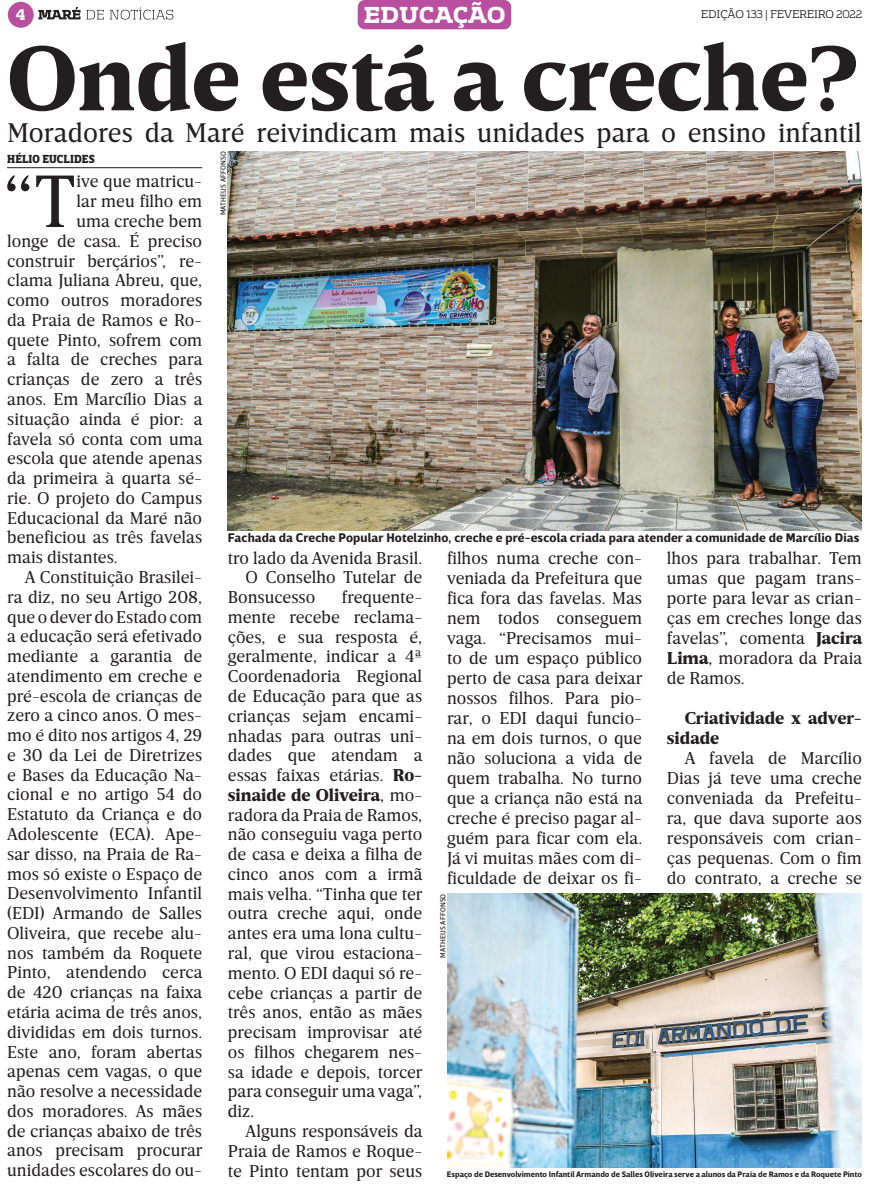
<style>
.page{position:relative;width:869px;height:1188px;background:#fff}
.page>*{position:absolute;margin:0;border:0;box-sizing:border-box;transform-origin:0 0}
.t1{font:900 93.75px "Breve Text";color:#231f20}
.t2{font:75.62px "Breve News";color:#231f20}
.t3{font:27.5px "Breve Text";color:#231f20}
.t4{font:900 20.88px "Vezus Serif W01";color:#fff}
.t5{font:17.5px/20px "Breve News";color:#231f20;text-align:justify}
.t6{font:900 17.5px/20px "Breve News";color:#231f20}
.t7{font:900 13.75px "Vezus Serif W01";color:#fff}
.t8{font:700 12.75px "Breve Sans Text";letter-spacing:.01em;color:#231f20}
.t9{font:900 11.25px "Breve Slab Title";letter-spacing:.01em;color:#231f20}
.t10{font:10px "Vezus Serif W01";color:#231f20}
.t11{font:700 8.12px "Breve Sans Text";color:#231f20}
.t12{font:7.5px "Breve Sans Text";letter-spacing:.01em;color:#231f20}
.s1{font-weight:900}
</style>
<div class="page">
<img style="left:228px;top:151px;width:633px;height:379px">
<hr style="left:7px;top:167px;width:195px;height:1px;background:#231f20">
<div style="left:357px;top:0;width:154px;height:29px;background:#b9509f;border-radius:7px"></div>
<img style="left:447px;top:893px;width:414px;height:273px">
<svg style="left:38px;top:7px;width:42px;height:12px"></svg>
<svg style="left:86px;top:10px;width:18px;height:9px"></svg>
<svg style="left:110px;top:7px;width:63px;height:13px"></svg>
<div style="left:8px;top:2px;width:26px;height:26px;background:#b9509f;border-radius:50%"></div>
<p class="t4" style="left:363px;top:1px;width:144px">EDUCAÇÃO</p>
<p class="t7" style="left:16px;top:5px;width:11px">4</p>
<p class="t10" style="left:700px;top:8px;width:162px">EDIÇÃO 133 | FEVEREIRO 2022</p>
<h1 class="t1" style="left:7px;top:24px;width:852px">Onde está a creche?</h1>
<h3 class="t3" style="left:7px;top:117px;width:855px">Moradores da Maré reivindicam mais unidades para o ensino infantil</h3>
<p class="t9" style="left:7px;top:153px;width:89px">HÉLIO EUCLIDES</p>
<h2 class="t2" style="left:3px;top:159px;width:75px">“T</h2>
<p class="t5" style="left:77px;top:172px;width:127px">ive que matricu-</p>
<p class="t5" style="left:77px;top:191px;width:127px">lar meu filho em</p>
<p class="t5" style="left:77px;top:211px;width:127px">uma creche bem</p>
<p class="t5" style="left:7px;top:231px;width:196px">longe de casa. É preciso</p>
<p class="t5" style="left:7px;top:251px;width:196px">construir berçários”, re-</p>
<p class="t5" style="left:7px;top:270px;width:196px">clama Juliana Abreu, que,</p>
<p class="t5" style="left:7px;top:290px;width:196px">como outros moradores</p>
<p class="t5" style="left:7px;top:310px;width:196px">da Praia de Ramos e Ro-</p>
<p class="t5" style="left:7px;top:330px;width:196px">quete Pinto, sofrem com</p>
<p class="t5" style="left:7px;top:349px;width:197px">a falta de creches para</p>
<p class="t5" style="left:7px;top:369px;width:196px">crianças de zero a três</p>
<p class="t5" style="left:7px;top:389px;width:197px">anos. Em Marcílio Dias a</p>
<p class="t5" style="left:7px;top:409px;width:197px">situação ainda é pior: a</p>
<p class="t5" style="left:7px;top:428px;width:197px">favela só conta com uma</p>
<p class="t5" style="left:7px;top:448px;width:196px">escola que atende apenas</p>
<p class="t5" style="left:7px;top:468px;width:196px">da primeira à quarta sé-</p>
<p class="t5" style="left:7px;top:488px;width:196px">rie. O projeto do Campus</p>
<p class="t5" style="left:7px;top:508px;width:196px">Educacional da Maré não</p>
<p class="t5" style="left:7px;top:527px;width:196px">beneficiou as três favelas</p>
<p class="t5" style="left:7px;top:547px;width:112px">mais distantes.</p>
<p class="t5" style="left:25px;top:567px;width:179px">A Constituição Brasilei-</p>
<p class="t5" style="left:7px;top:587px;width:196px">ra diz, no seu Artigo 208,</p>
<p class="t5" style="left:7px;top:606px;width:196px">que o dever do Estado com</p>
<p class="t5" style="left:7px;top:626px;width:196px">a educação será efetivado</p>
<p class="t5" style="left:7px;top:646px;width:196px">mediante a garantia de</p>
<p class="t5" style="left:7px;top:666px;width:196px">atendimento em creche e</p>
<p class="t5" style="left:7px;top:685px;width:196px">pré-escola de crianças de</p>
<p class="t5" style="left:7px;top:705px;width:196px">zero a cinco anos. O mes-</p>
<p class="t5" style="left:7px;top:725px;width:196px">mo é dito nos artigos 4, 29</p>
<p class="t5" style="left:7px;top:745px;width:196px">e 30 da Lei de Diretrizes</p>
<p class="t5" style="left:7px;top:764px;width:196px">e Bases da Educação Na-</p>
<p class="t5" style="left:7px;top:784px;width:196px">cional e no artigo 54 do</p>
<p class="t5" style="left:7px;top:804px;width:196px">Estatuto da Criança e do</p>
<p class="t5" style="left:7px;top:824px;width:196px">Adolescente (ECA). Ape-</p>
<p class="t5" style="left:7px;top:843px;width:196px">sar disso, na Praia de Ra-</p>
<p class="t5" style="left:7px;top:863px;width:196px">mos só existe o Espaço de</p>
<p class="t5" style="left:7px;top:883px;width:196px">Desenvolvimento Infantil</p>
<p class="t5" style="left:7px;top:903px;width:196px">(EDI) Armando de Salles</p>
<p class="t5" style="left:7px;top:922px;width:196px">Oliveira, que recebe alu-</p>
<p class="t5" style="left:7px;top:942px;width:196px">nos também da Roquete</p>
<p class="t5" style="left:7px;top:962px;width:197px">Pinto, atendendo cerca</p>
<p class="t5" style="left:7px;top:982px;width:197px">de 420 crianças na faixa</p>
<p class="t5" style="left:7px;top:1001px;width:196px">etária acima de três anos,</p>
<p class="t5" style="left:7px;top:1021px;width:196px">divididas em dois turnos.</p>
<p class="t5" style="left:7px;top:1041px;width:196px">Este ano, foram abertas</p>
<p class="t5" style="left:7px;top:1061px;width:196px">apenas cem vagas, o que</p>
<p class="t5" style="left:7px;top:1080px;width:196px">não resolve a necessidade</p>
<p class="t5" style="left:7px;top:1100px;width:196px">dos moradores. As mães</p>
<p class="t5" style="left:7px;top:1120px;width:196px">de crianças abaixo de três</p>
<p class="t5" style="left:7px;top:1140px;width:197px">anos precisam procurar</p>
<p class="t5" style="left:7px;top:1160px;width:196px">unidades escolares do ou-</p>
<p class="t12" style="left:219px;top:215px;width:66px;rotate:-90deg">MATHEUS AFFONSO</p>
<p class="t8" style="left:228px;top:530px;width:632px">Fachada da Creche Popular Hotelzinho, creche e pré-escola criada para atender a comunidade de Marcílio Dias</p>
<p class="t5" style="left:228px;top:547px;width:196px">tro lado da Avenida Brasil.</p>
<p class="t5" style="left:245px;top:567px;width:178px">O Conselho Tutelar de</p>
<p class="t5" style="left:228px;top:587px;width:89px">Bonsucesso</p>
<p class="t5" style="left:228px;top:587px;width:196px;text-indent:114px">frequente&shy;mente recebe reclama&shy;ções, e sua resposta é, geralmente, indicar a 4ª Coordenadoria Regional de Educação para que as crianças sejam encami&shy;nhadas para outras uni&shy;dades que atendam a essas faixas etárias. <span class="s1">Ro&shy;sinaide de Oliveira</span>, mo&shy;radora da Praia de Ramos, não conseguiu vaga perto de casa e deixa a filha de cinco anos com a irmã mais velha. “Tinha que ter outra creche aqui, onde antes era uma lona cultu&shy;ral, que virou estaciona&shy;mento. O EDI daqui só re&shy;cebe crianças a partir de três anos, então as mães precisam improvisar até os filhos chegarem nes&shy;sa idade e depois, torcer para conseguir uma vaga”, diz.</p>
<p class="t5" style="left:228px;top:1121px;width:196px;text-indent:18px">Alguns responsáveis da Praia de Ramos e Roque&shy;te Pinto tentam por seus</p>
<p class="t5" style="left:447px;top:547px;width:197px">filhos numa creche con&shy;veniada da Prefeitura que fica fora das favelas. Mas nem todos conseguem vaga. “Precisamos mui&shy;to de um espaço público perto de casa para deixar nossos filhos. Para pio&shy;rar, o EDI daqui funcio&shy;na em dois turnos, o que não soluciona a vida de quem trabalha. No turno que a criança não está na creche é preciso pagar al&shy;guém para ficar com ela.<br>Já vi muitas mães com di&shy;ficuldade de deixar os fi-</p>
<p class="t12" style="left:438px;top:957px;width:66px;rotate:-90deg">MATHEUS AFFONSO</p>
<p class="t5" style="left:666px;top:547px;width:197px">lhos para trabalhar. Tem umas que pagam trans&shy;porte para levar as crian&shy;ças em creches longe das favelas”, comenta <span class="s1">Jacira Lima</span>, moradora da Praia de Ramos.</p>
<p class="t6" style="left:666px;top:708px;width:196px;text-indent:18px">Criatividade x adver&shy;sidade</p>
<p class="t5" style="left:666px;top:747px;width:196px;text-indent:18px">A favela de Marcílio Dias já teve uma creche conveniada da Prefeitu&shy;ra, que dava suporte aos responsáveis com crian&shy;ças pequenas. Com o fim do contrato, a creche se</p>
<p class="t11" style="left:447px;top:1168px;width:416px">Espaço de Desenvolvimento Infantil Armando de Salles Oliveira serve a alunos da Praia de Ramos e da Roquete Pinto</p>
</div>
